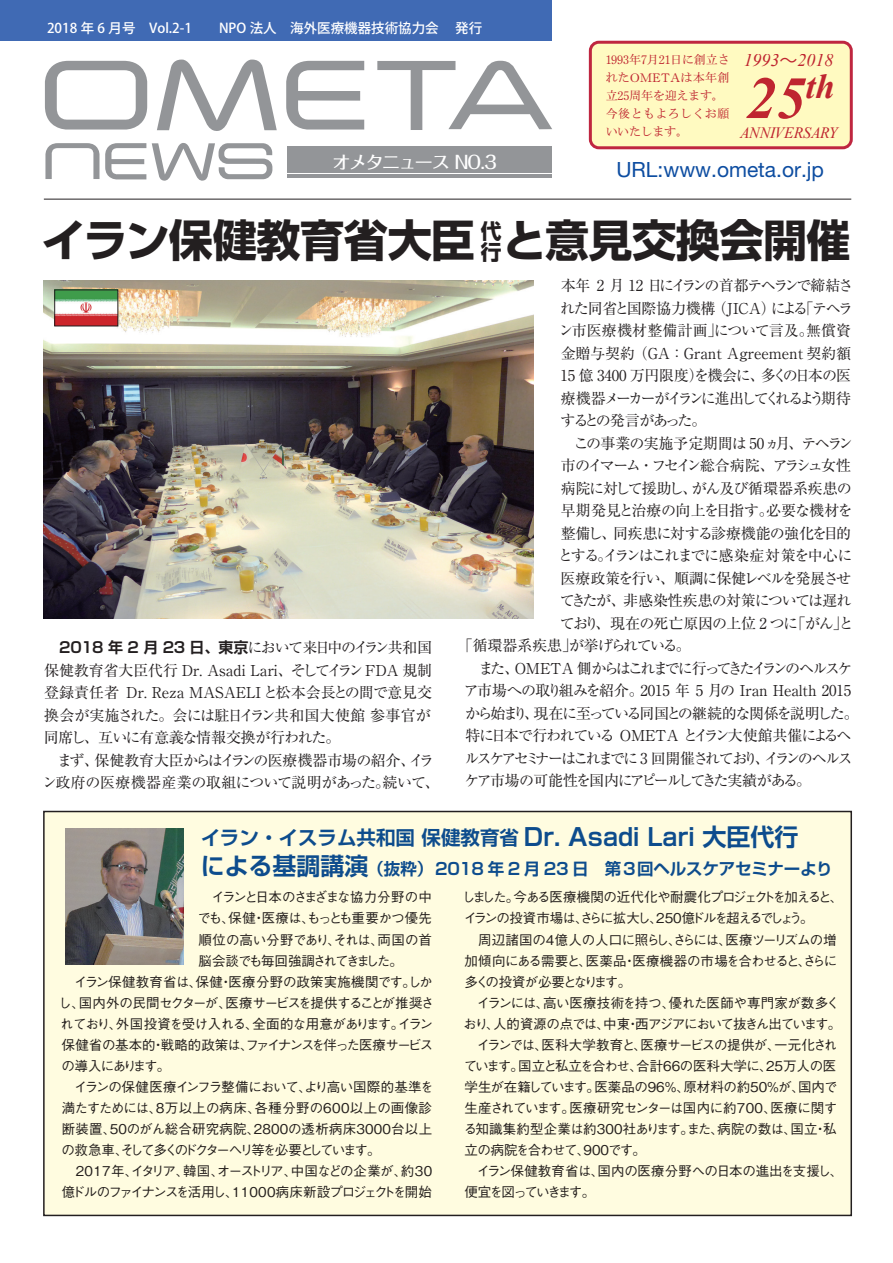
<style>
.page{position:relative;width:893px;height:1263px;background:#fff}
.page>*{position:absolute;margin:0;border:0;box-sizing:border-box;transform-origin:0 0}
.t1{font:italic 700 59.7px "Times New Roman";color:#bf2640}
.t2{font:700 44.1px "Shin Go Pro";letter-spacing:-.01em;color:#231f20}
.t3{font:21px "Helvetica Neue LT Std";color:#0d4da1}
.t4{font:700 20.85px/20.9px "Shin Go Pro";color:#231f20}
.t5{font:700 19.5px "Shin Go Pro De";color:#0d4da1}
.t6{font:500 18px "Folk Pro";letter-spacing:-.07em;color:#fff}
.t7{font:italic 18px "Times New Roman";color:#bf2640}
.t8{font:700 16.5px "Shin Go Pro De";letter-spacing:-.015em;color:#0d4da1}
.t9{font:italic 15.75px "Times New Roman";letter-spacing:-.01em;color:#bf2640}
.t10{font:15px/22.5px "Ryumin Pr 6 N";letter-spacing:-.015em;color:#231f20}
.t11{font:15px "Ryumin Pr 6 N";letter-spacing:-.055em;color:#231f20}
.t12{font:15px "Ryumin Pr 6 N";letter-spacing:-.085em;color:#231f20}
.t13{font:15px "Ryumin Pr 6 N";letter-spacing:-.03em;color:#231f20}
.t14{font:15px "Ryumin Pr 6 N";letter-spacing:-.01em;color:#231f20}
.t15{font:15px "Ryumin Pr 6 N";letter-spacing:-.175em;color:#231f20}
.t16{font:15px "Ryumin Pr 6 N";letter-spacing:-.17em;color:#231f20}
.t17{font:15px "Ryumin Pr 6 N";letter-spacing:-.12em;color:#231f20}
.t18{font:15px "Ryumin Pr 6 N";letter-spacing:-.005em;color:#231f20}
.t19{font:15px "Ryumin Pr 6 N";letter-spacing:-.115em;color:#231f20}
.t20{font:15px "Ryumin Pr 6 N";letter-spacing:-.18em;color:#231f20}
.t21{font:15px "Ryumin Pr 6 N";letter-spacing:-.145em;color:#231f20}
.t22{font:15px "Ryumin Pr 6 N";letter-spacing:-.14em;color:#231f20}
.t23{font:15px "Ryumin Pr 6 N";letter-spacing:.005em;color:#231f20}
.t24{font:15px "Ryumin Pr 6 N";letter-spacing:-.035em;color:#231f20}
.t25{font:15px "Ryumin Pr 6 N";letter-spacing:-.095em;color:#231f20}
.t26{font:15px "Ryumin Pr 6 N";letter-spacing:-.125em;color:#231f20}
.t27{font:500 13.5px/21px "Gothic BBB Pro";letter-spacing:-.045em;color:#231f20}
.t28{font:500 13.5px "Gothic BBB Pro";letter-spacing:-.065em;color:#231f20}
.t29{font:500 13.5px "Gothic BBB Pro";letter-spacing:.015em;color:#231f20}
.t30{font:500 13.5px "Gothic BBB Pro";color:#231f20}
.t31{font:500 13.5px "Koz Go Pr 6 N";color:#fff}
.t32{font:500 13.5px "Gothic BBB Pro";letter-spacing:-.1em;color:#231f20}
.t33{font:500 13.5px "Gothic BBB Pro";letter-spacing:-.09em;color:#231f20}
.t34{font:500 13.5px "Gothic BBB Pro";letter-spacing:-.16em;color:#231f20}
.t35{font:500 13.5px "Gothic BBB Pro";letter-spacing:-.145em;color:#231f20}
.t36{font:500 13.5px "Gothic BBB Pro";letter-spacing:-.125em;color:#231f20}
.t37{font:500 13.5px "Gothic BBB Pro";letter-spacing:-.135em;color:#231f20}
.t38{font:500 12px/18px "Ro H Mincho Std";color:#bf2640}
.s1{font-family:"Koz Go Pr 6 N";font-style:normal}
.s2{font-family:"Shin Go Pro De";font-weight:700}
.s3{font-size:24px}
</style>
<div class="page">
<div style="left:43px;top:811px;width:809px;height:405px;background:#fffce0;border:2px solid #231f20"></div>
<img style="left:65px;top:829px;width:119px;height:135px">
<svg style="left:45px;top:61px;width:102px;height:69px"></svg>
<svg style="left:286px;top:61px;width:78px;height:69px"></svg>
<svg style="left:157px;top:59px;width:120px;height:72px"></svg>
<svg style="left:377px;top:61px;width:175px;height:69px"></svg>
<svg style="left:45px;top:143px;width:54px;height:36px"></svg>
<svg style="left:105px;top:143px;width:41px;height:36px"></svg>
<svg style="left:152px;top:143px;width:120px;height:38px"></svg>
<div style="left:288px;top:151px;width:264px;height:22px;background:#939598"></div>
<hr style="left:288px;top:146px;width:264px;height:3px;background:#939598">
<hr style="left:288px;top:174px;width:264px;height:3px;background:#939598">
<div style="left:0;top:0;width:551px;height:41px;background:#406ab4"></div>
<img style="left:43px;top:280px;width:491px;height:339px">
<hr style="left:44px;top:199px;width:807px;height:1px;background:#231f20">
<div style="left:590px;top:42px;width:261px;height:106px;background:#fffac1;border-radius:9px"></div>
<div style="left:589px;top:41px;width:264px;height:108px;border:3px solid #bf2640;border-radius:9px"></div>
<img style="left:57px;top:292px;width:59px;height:32px">
<p class="t31" style="left:47px;top:20px;width:437px">2018 年 6 月号　Vol.2-1　　NPO 法人　海外医療機器技術協力会　 発行</p>
<h3 class="t6" style="left:333px;top:147px;width:166px">オメタニュース NO.3</h3>
<p class="t38" style="left:605px;top:50px;width:126px">1993年7月21日に創立されたOMETAは本年創立25周年を迎えます。今後ともよろしくお願いいたします。</p>
<h3 class="t7" style="left:744px;top:48px;width:92px">1993<span class="s1">～</span>2018</h3>
<h1 class="t1" style="left:746px;top:56px;width:90px">25<sup>th</sup></h1>
<p class="t9" style="left:740px;top:122px;width:99px">ANNIVERSARY</p>
<h3 class="t3" style="left:616px;top:157px;width:209px">URL:www.ometa.or.jp</h3>
<h2 class="t2" style="left:42px;top:206px;width:810px">イラン保健教育省大臣 と意見交換会開催</h2>
<h3 class="t4" style="left:481px;top:219px;width:22px">代行</h3>
<p class="t10" style="left:42px;top:636px;width:399px;text-indent:17px"><span class="s2">2018 年 2 月 23 日、東京</span>において来日中のイラン共和国保健教育省大臣代行 Dr. Asadi Lari、そしてイランFDA 規制登録責任者 Dr. Reza MASAELI と松本会長との間で意見交換会が実施された。会には駐日イラン共和国大使館 参事官が同席し、互いに有意義な情報交換が行われた。<br>　まず、保健教育大臣からはイランの医療機器市場の紹介、イラン政府の医療機器産業の取組について説明があった。続いて、</p>
<p class="t21" style="left:561px;top:274px;width:294px">本年 2 月 12 日にイランの首都テヘランで締結さ</p>
<p class="t13" style="left:560px;top:296px;width:295px">れた同省と国際協力機構（JICA）による｢テヘラ</p>
<p class="t23" style="left:559px;top:319px;width:294px">ン市医療機材整備計画｣について言及。無償資</p>
<p class="t18" style="left:561px;top:341px;width:292px">金贈与契約（GA：Grant Agreement 契約額</p>
<p class="t11" style="left:561px;top:364px;width:292px">15 億 3400 万円限度）を機会に、多くの日本の医</p>
<p class="t20" style="left:561px;top:386px;width:292px">療機器メーカーがイランに進出してくれるよう期待</p>
<p class="t26" style="left:560px;top:409px;width:147px">するとの発言があった。</p>
<p class="t11" style="left:561px;top:431px;width:294px">　この事業の実施予定期間は 50ヵ月、テヘラン</p>
<p class="t22" style="left:561px;top:454px;width:292px">市のイマーム・フセイン総合病院、アラシュ女性</p>
<p class="t11" style="left:561px;top:476px;width:293px">病院に対して援助し、がん及び循環器系疾患の</p>
<p class="t24" style="left:561px;top:499px;width:294px">早期発見と治療の向上を目指す。必要な機材を</p>
<p class="t11" style="left:561px;top:521px;width:292px">整備し、同疾患に対する診療機能の強化を目的</p>
<p class="t12" style="left:558px;top:544px;width:296px">とする。イランはこれまでに感染症対策を中心に</p>
<p class="t25" style="left:561px;top:566px;width:292px">医療政策を行い、順調に保健レベルを発展させ</p>
<p class="t11" style="left:560px;top:589px;width:293px">てきたが、非感染性疾患の対策については遅れ</p>
<p class="t11" style="left:560px;top:611px;width:296px">ており、現在の死亡原因の上位 2 つに「がん」と</p>
<p class="t13" style="left:458px;top:634px;width:234px">「循環器系疾患」が挙げられている。</p>
<p class="t15" style="left:466px;top:656px;width:388px">　また、OMETA 側からはこれまでに行ってきたイランのヘルスケ</p>
<p class="t14" style="left:464px;top:679px;width:389px">ア市場への取り組みを紹介。2015 年 5 月の Iran Health 2015</p>
<p class="t17" style="left:465px;top:701px;width:395px">から始まり、現在に至っている同国との継続的な関係を説明した。</p>
<p class="t12" style="left:466px;top:724px;width:388px">特に日本で行われている OMETA とイラン大使館共催によるヘ</p>
<p class="t16" style="left:464px;top:746px;width:390px">ルスケアセミナーはこれまでに 3 回開催されており、イランのヘルス</p>
<p class="t19" style="left:464px;top:769px;width:348px">ケア市場の可能性を国内にアピールしてきた実績がある。</p>
<h3 class="t5" style="left:200px;top:821px;width:600px">イラン・イスラム共和国 保健教育省 <span class="s3">Dr. Asadi Lari 大臣代行</span></h3>
<p class="t8" style="left:200px;top:855px;width:634px"><span class="s3">による基調講演</span>（抜粋）2018 年 2 月 23 日　第３回ヘルスケアセミナーより</p>
<p class="t35" style="left:199px;top:886px;width:235px">　イランと日本のさまざまな協力分野の中</p>
<p class="t27" style="left:198px;top:906px;width:236px">でも、保健・医療は、もっとも重要かつ優先</p>
<p class="t30" style="left:199px;top:928px;width:235px">順位の高い分野であり、それは、両国の首</p>
<p class="t36" style="left:199px;top:949px;width:206px">脳会談でも毎回強調されてきました。</p>
<p class="t29" style="left:62px;top:970px;width:372px">　イラン保健教育省は、保健・医療分野の政策実施機関です。しか</p>
<p class="t33" style="left:59px;top:991px;width:377px">し、国内外の民間セクターが、医療サービスを提供することが推奨さ</p>
<p class="t28" style="left:61px;top:1012px;width:373px">れており、外国投資を受け入れる、全面的な用意があります。イラン</p>
<p class="t28" style="left:62px;top:1033px;width:373px">保健省の基本的・戦略的政策は、ファイナンスを伴った医療サービス</p>
<p class="t37" style="left:61px;top:1054px;width:110px">の導入にあります。</p>
<p class="t28" style="left:62px;top:1076px;width:373px">　イランの保健医療インフラ整備において、より高い国際的基準を</p>
<p class="t30" style="left:62px;top:1097px;width:372px">満たすためには、８万以上の病床、各種分野の600以上の画像診</p>
<p class="t29" style="left:62px;top:1118px;width:372px">断装置、50のがん総合研究病院、2800の透析病床3000台以上</p>
<p class="t34" style="left:61px;top:1139px;width:321px">の救急車、そして多くのドクターヘリ等を必要としています。</p>
<p class="t27" style="left:62px;top:1158px;width:372px">　2017年、イタリア、韓国、オーストリア、中国などの企業が、約30</p>
<p class="t32" style="left:62px;top:1181px;width:372px">億ドルのファイナンスを活用し、11000病床新設プロジェクトを開始</p>
<p class="t27" style="left:462px;top:885px;width:383px">しました。今ある医療機関の近代化や耐震化プロジェクトを加えると、イランの投資市場は、さらに拡大し、250億ドルを超えるでしょう。<br>　周辺諸国の4億人の人口に照らし、さらには、医療ツーリズムの増加傾向にある需要と、医薬品・医療機器の市場を合わせると、さらに多くの投資が必要となります。<br>　イランには、高い医療技術を持つ、優れた医師や専門家が数多くおり、人的資源の点では、中東・西アジアにおいて抜きん出ています。　イランでは、医科大学教育と、医療サービスの提供が、一元化されています。国立と私立を合わせ、合計66の医科大学に、25万人の医学生が在籍しています。医薬品の96%、原材料の約50%が、国内で生産されています。医療研究センターは国内に約700、医療に関する知識集約型企業は約300社あります。また、病院の数は、国立・私立の病院を合わせて、900です。<br>　イラン保健教育省は、国内の医療分野への日本の進出を支援し、便宜を図っていきます。</p>
</div>
